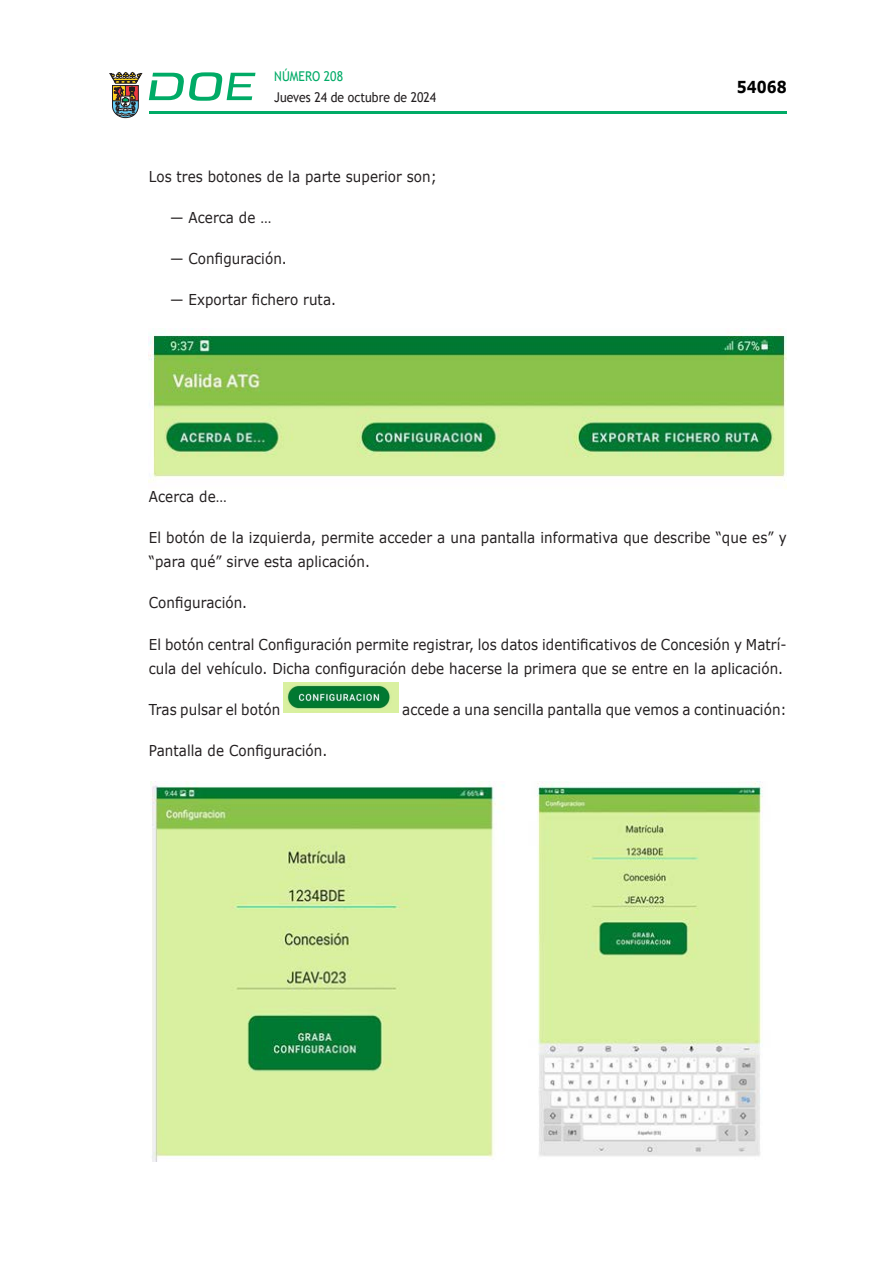
<style>
.page{position:relative;width:893px;height:1263px;background:#fff}
.page>*{position:absolute;margin:0;border:0;box-sizing:border-box;transform-origin:0 0}
.t1{font:700 16.5px "Verdana";color:#000;scale:.85 1}
.CUERPO_DE_TEXTO{font:15px/24px "Verdana";letter-spacing:.005em;color:#231f20;scale:.9 1}
.t2{font:13.5px "Trebuchet MS";color:#231f20;scale:.9 1}
.t3{font:13.5px "Trebuchet MS";color:#00ab67;scale:.9 1}
</style>
<div class="page">
<hr style="left:149px;top:111px;width:638px;height:3px;background:#00ab66">
<svg style="left:109px;top:72px;width:33px;height:46px"></svg>
<svg style="left:149px;top:72px;width:106px;height:29px"></svg>
<img style="left:149px;top:332px;width:638px;height:157px">
<img style="left:284px;top:682px;width:115px;height:30px">
<img style="left:151px;top:781px;width:612px;height:380px">
<p class="t3" style="left:274px;top:67px;width:78px">NÚMERO 208</p>
<p class="t2" style="left:274px;top:88px;width:181px">Jueves 24 de octubre de 2024</p>
<p class="CUERPO_DE_TEXTO" style="left:149px;top:164px;width:321px">Los tres botones de la parte superior son;</p>
<p class="CUERPO_DE_TEXTO" style="left:170px;top:205px;width:114px">— Acerca de …</p>
<p class="CUERPO_DE_TEXTO" style="left:170px;top:246px;width:131px">— Configuración.</p>
<p class="CUERPO_DE_TEXTO" style="left:170px;top:287px;width:186px">— Exportar fichero ruta.</p>
<p class="t1" style="left:737px;top:75px;width:60px">54068</p>
<p class="CUERPO_DE_TEXTO" style="left:149px;top:485px;width:88px">Acerca de…</p>
<p class="CUERPO_DE_TEXTO" style="left:149px;top:526px;width:710px">El botón de la izquierda, permite acceder a una pantalla informativa que describe “que es” y “para qué” sirve esta aplicación.</p>
<p class="CUERPO_DE_TEXTO" style="left:149px;top:591px;width:111px">Configuración.</p>
<p class="CUERPO_DE_TEXTO" style="left:149px;top:632px;width:710px">El botón central Configuración permite registrar, los datos identificativos de Concesión y Matrí&shy;cula del vehículo. Dicha configuración debe hacerse la primera que se entre en la aplicación.</p>
<p class="CUERPO_DE_TEXTO" style="left:149px;top:697px;width:147px">Tras pulsar el botón</p>
<p class="CUERPO_DE_TEXTO" style="left:402px;top:697px;width:429px">accede a una sencilla pantalla que vemos a continuación:</p>
<p class="CUERPO_DE_TEXTO" style="left:149px;top:738px;width:200px">Pantalla de Configuración.</p>
</div>
